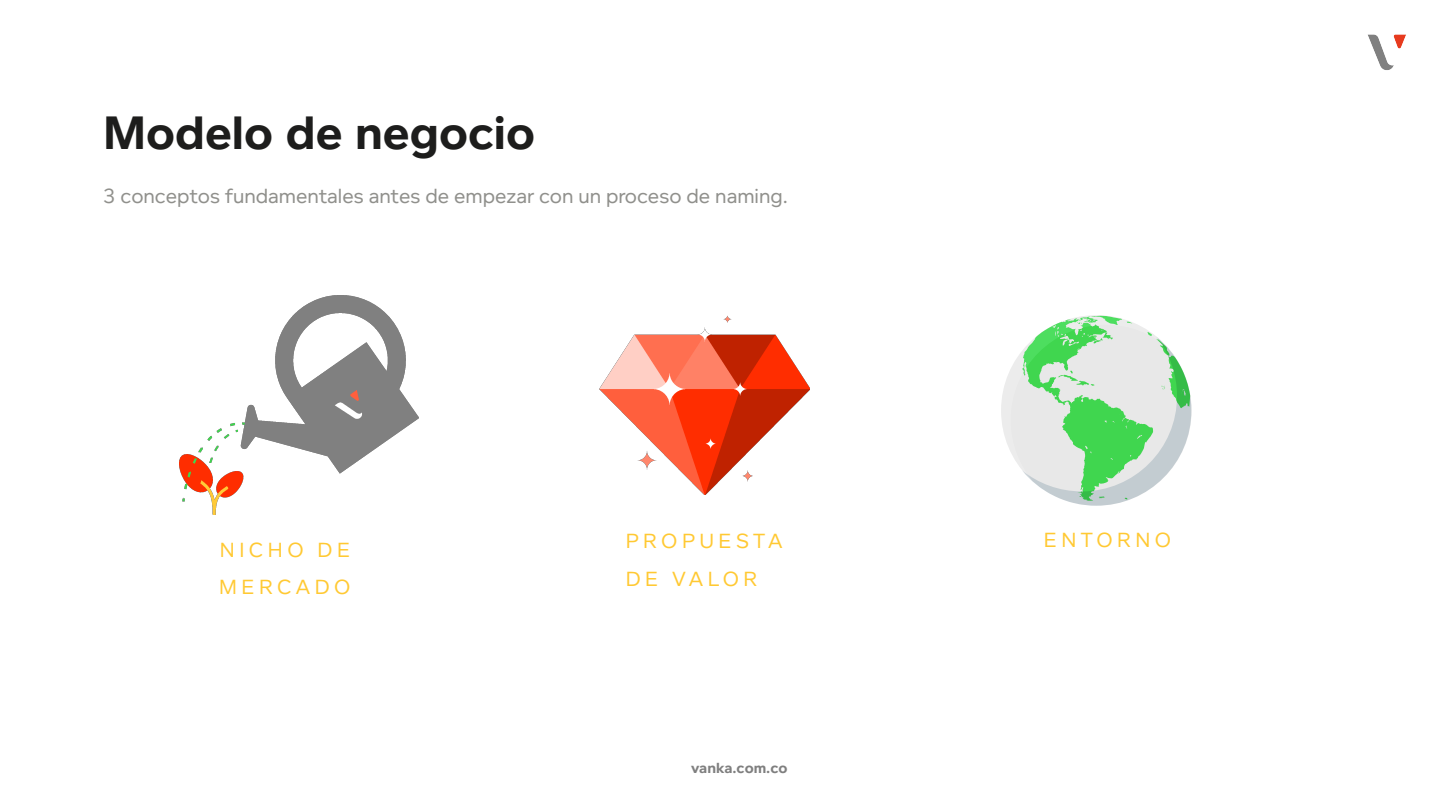
<style>
.page{position:relative;width:1440px;height:810px;background:#fff}
.page>*{position:absolute;margin:0;border:0;box-sizing:border-box;transform-origin:0 0}
.t1{font:700 48px "Foundry Context";color:#1d1d1c}
.t2{font:21px "Foundry Context";color:#90908c}
.t3{font:21px/37.5px "Foundry Context";letter-spacing:.215em;color:#ffc933}
.t4{font:700 15px "Foundry Context";color:#7f7f7f}
</style>
<div class="page">
<img style="left:1368px;top:34px;width:38px;height:36px">
<img style="left:600px;top:315px;width:209px;height:180px">
<img style="left:179px;top:296px;width:239px;height:218px">
<svg style="left:1001px;top:315px;width:190px;height:191px"></svg>
<h1 class="t1" style="left:103px;top:106px;width:434px">Modelo de negocio</h1>
<p class="t2" style="left:103px;top:185px;width:687px">3 conceptos fundamentales antes de empezar con un proceso de naming.</p>
<p class="t3" style="left:219px;top:532px;width:133px">NICHO DE<br>MERCADO</p>
<p class="t3" style="left:626px;top:523px;width:158px">PROPUESTA<br>DE VALOR</p>
<p class="t3" style="left:1044px;top:522px;width:129px">ENTORNO</p>
<p class="t4" style="left:691px;top:759px;width:98px">vanka.com.co</p>
</div>
